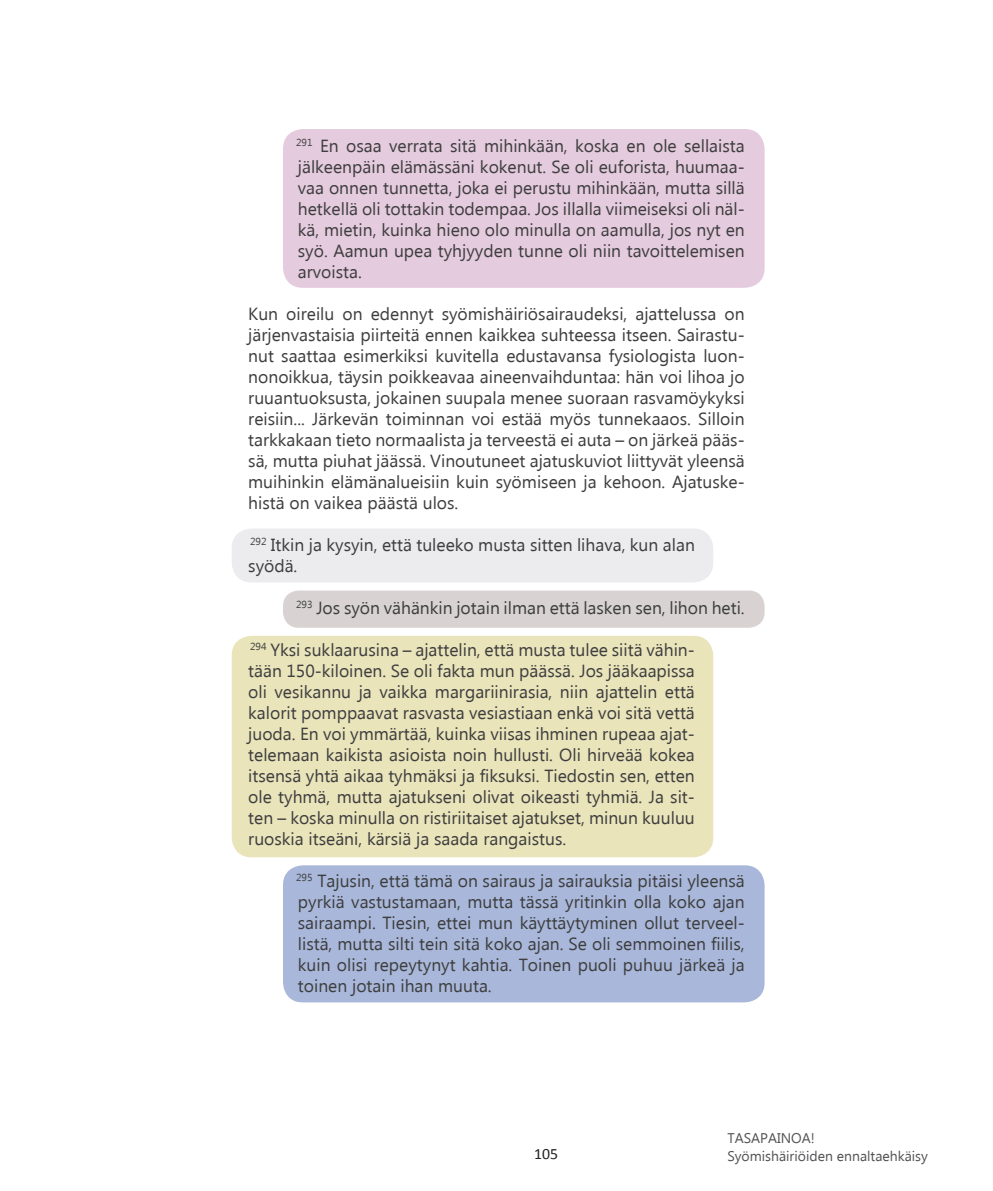
<style>
.page{position:relative;width:993px;height:1191px;background:#fff}
.page>*{position:absolute;margin:0;border:0;box-sizing:border-box;transform-origin:0 0}
.sisennysleipis{font:17.5px/21px "Myanmar Text";color:#3e3e3f;text-align:justify}
.sisennysleipis_VASEM{font:17.5px/21px "Myanmar Text";color:#3e3e3f}
.leipis{font:17.5px/21px "Myanmar Text";color:#3e3e3f;text-align:justify}
.t1{font:15.75px "Calibri";color:#231f20}
.t2{font:14px/17.5px "Myanmar Text";color:#535355}
</style>
<div class="page">
<div style="left:283px;top:865px;width:481px;height:137px;background:#a9b8da;border-radius:20px"></div>
<div style="left:231px;top:636px;width:482px;height:221px;background:#e9e4ba;border-radius:20px"></div>
<div style="left:283px;top:590px;width:481px;height:38px;background:#d8d3d2;border-radius:16px"></div>
<div style="left:231px;top:528px;width:482px;height:54px;background:#ececee;border-radius:20px"></div>
<div style="left:283px;top:129px;width:481px;height:159px;background:#e5cbde;border-radius:20px"></div>
<p class="sisennysleipis" style="left:296px;top:135px;width:450px"><sup>291</sup> En osaa verrata sitä mihinkään, koska en ole sellaista jälkeenpäin elämässäni kokenut. Se oli euforista, huumaa&shy;vaa onnen tunnetta, joka ei perustu mihinkään, mutta sillä hetkellä oli tottakin todempaa. Jos illalla viimeiseksi oli näl&shy;kä, mietin, kuinka hieno olo minulla on aamulla, jos nyt en syö. Aamun upea tyhjyyden tunne oli niin tavoittelemisen arvoista.</p>
<p class="leipis" style="left:248px;top:303px;width:498px">Kun oireilu on edennyt syömishäiriösairaudeksi, ajattelussa on järjenvastaisia piirteitä ennen kaikkea suhteessa itseen. Sairastu&shy;nut saattaa esimerkiksi kuvitella edustavansa fysiologista luon&shy;nonoikkua, täysin poikkeavaa aineenvaihduntaa: hän voi lihoa jo ruuantuoksusta, jokainen suupala menee suoraan rasvamöykyksi reisiin... Järkevän toiminnan voi estää myös tunnekaaos. Silloin tarkkakaan tieto normaalista ja terveestä ei auta – on järkeä pääs&shy;sä, mutta piuhat jäässä. Vinoutuneet ajatuskuviot liittyvät yleensä muihinkin elämänalueisiin kuin syömiseen ja kehoon. Ajatuske&shy;histä on vaikea päästä ulos.</p>
<p class="sisennysleipis_VASEM" style="left:248px;top:534px;width:448px"><sup>292</sup> Itkin ja kysyin, että tuleeko musta sitten lihava, kun alan syödä.</p>
<p class="sisennysleipis" style="left:296px;top:597px;width:450px"><sup>293</sup> Jos syön vähänkin jotain ilman että lasken sen, lihon heti.</p>
<p class="sisennysleipis_VASEM" style="left:248px;top:639px;width:448px;text-align:justify"><sup>294</sup> Yksi suklaarusina – ajattelin, että musta tulee siitä vähin&shy;tään 150-kiloinen. Se oli fakta mun päässä. Jos jääkaapissa oli vesikannu ja vaikka margariinirasia, niin ajattelin että kalorit pomppaavat rasvasta vesiastiaan enkä voi sitä vettä juoda. En voi ymmärtää, kuinka viisas ihminen rupeaa ajat&shy;telemaan kaikista asioista noin hullusti. Oli hirveää kokea itsensä yhtä aikaa tyhmäksi ja fiksuksi. Tiedostin sen, etten ole tyhmä, mutta ajatukseni olivat oikeasti tyhmiä. Ja sit&shy;ten – koska minulla on ristiriitaiset ajatukset, minun kuuluu ruoskia itseäni, kärsiä ja saada rangaistus.</p>
<p class="sisennysleipis" style="left:296px;top:870px;width:450px"><sup>295</sup> Tajusin, että tämä on sairaus ja sairauksia pitäisi yleensä pyrkiä vastustamaan, mutta tässä yritinkin olla koko ajan sairaampi. Tiesin, ettei mun käyttäytyminen ollut terveel&shy;listä, mutta silti tein sitä koko ajan. Se oli semmoinen fiilis, kuin olisi repeytynyt kahtia. Toinen puoli puhuu järkeä ja toinen jotain ihan muuta.</p>
<p class="t1" style="left:534px;top:1144px;width:25px">105</p>
<p class="t2" style="left:727px;top:1129px;width:202px">TASAPAINOA!<br>Syömishäiriöiden ennaltaehkäisy</p>
</div>
